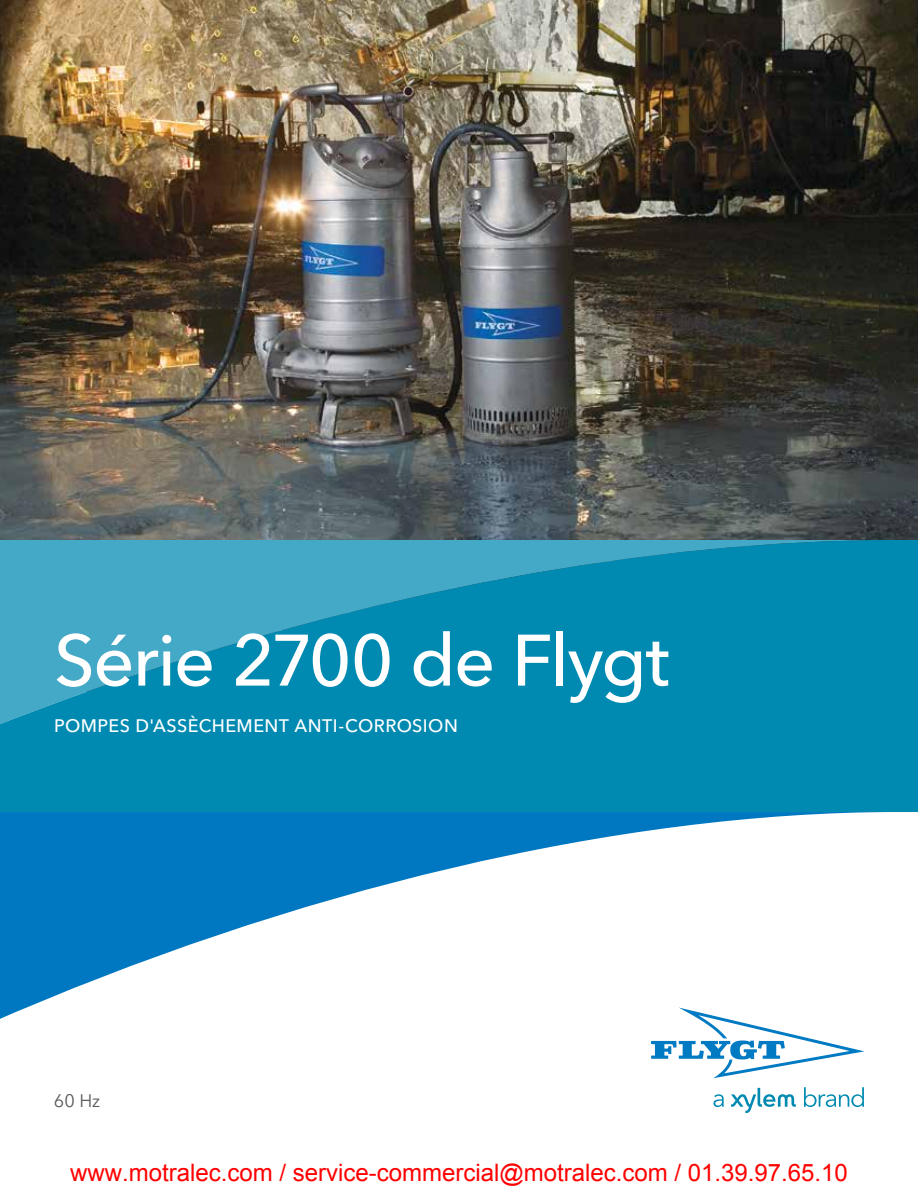
<style>
.page{position:relative;width:918px;height:1188px;background:#fff}
.page>*{position:absolute;margin:0;border:0;box-sizing:border-box;transform-origin:0 0}
.t1{font:500 72px "Avenir Next LT Pro";letter-spacing:-.025em;color:#fff}
.t2{font:24px "Arial";color:#f00}
.t3{font:500 18px "Avenir Next LT Pro";letter-spacing:.025em;color:#fff}
.t4{font:18px "Avenir Next LT Pro";color:#58595b}
</style>
<div class="page">
<img style="left:0;top:0;width:918px;height:540px">
<svg style="left:0;top:812px;width:892px;height:207px"></svg>
<svg style="left:0;top:540px;width:918px;height:272px;background:#0f90b5"></svg>
<svg style="left:651px;top:1008px;width:213px;height:70px"></svg>
<svg style="left:713px;top:1094px;width:11px;height:13px"></svg>
<svg style="left:804px;top:1087px;width:60px;height:20px"></svg>
<svg style="left:731px;top:1088px;width:65px;height:25px"></svg>
<h1 class="t1" style="left:54px;top:617px;width:617px">SÉRIE 2700 DE FLYGT</h1>
<p class="t3" style="left:54px;top:715px;width:405px">POMPES D'ASSÈCHEMENT ANTI-CORROSION</p>
<p class="t4" style="left:54px;top:1090px;width:48px">60 Hz</p>
<p class="t2" style="left:70px;top:1164px;width:779px">www.motralec.com / service-commercial@motralec.com / 01.39.97.65.10</p>
</div>
